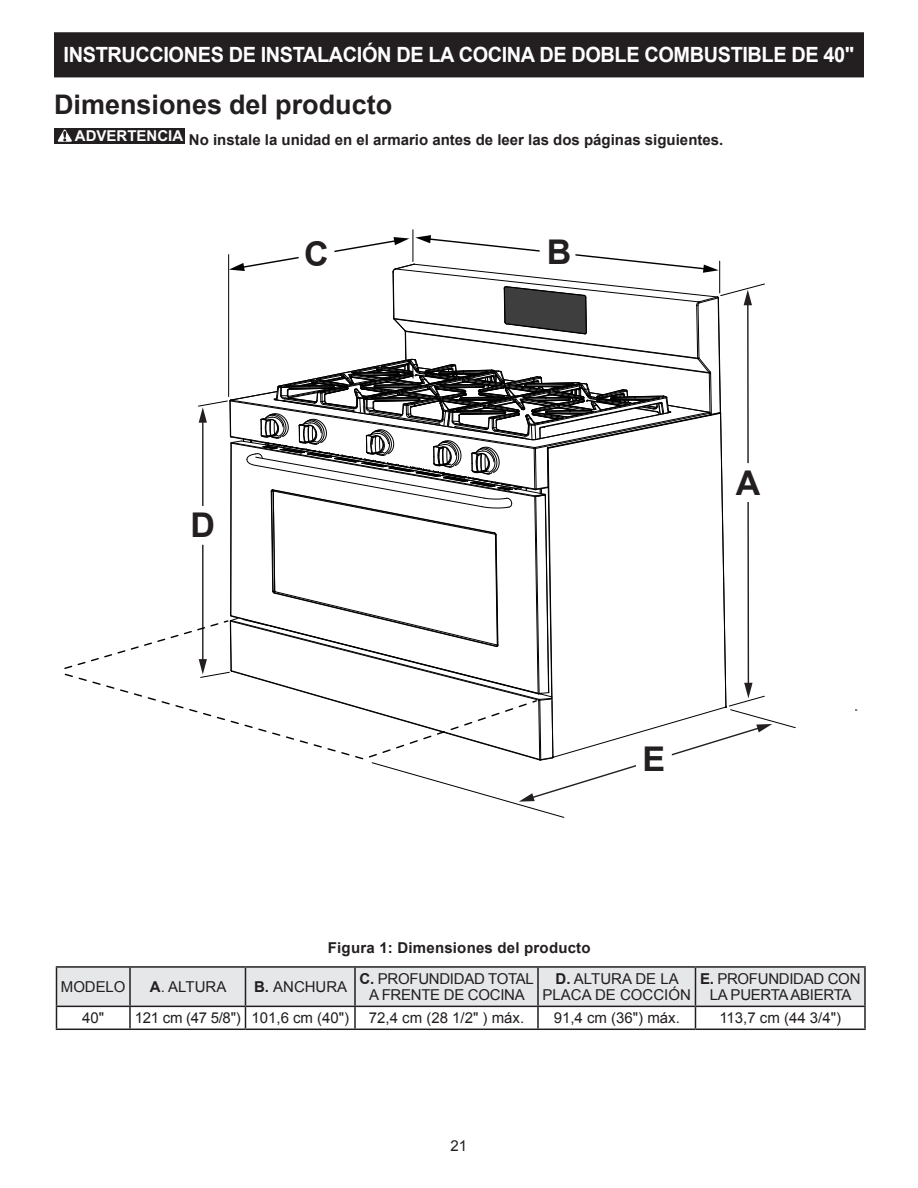
<style>
.page{position:relative;width:918px;height:1188px;background:#fff}
.page>*{position:absolute;margin:0;border:0;box-sizing:border-box;transform-origin:0 0}
.t1{font:700 34.05px "Arial";color:#231f20}
.t2{font:700 27px "Arial";color:#231f20}
.t3{font:700 21px "Arial";letter-spacing:-.02em;color:#fff;scale:.95 1}
.t4{font:15px/16.5px "Arial";letter-spacing:-.02em;color:#231f20;text-align:center}
.t5{font:700 15px "Arial";color:#231f20}
.t6{font:15px/16.5px "Arial";color:#231f20;text-align:center}
.s1{font-weight:700}
</style>
<div class="page">
<div style="left:55px;top:33px;width:808px;height:44px;background:#231f20"></div>
<div style="left:54px;top:32px;width:810px;height:45px;border:2px solid #231f20"></div>
<div style="left:54px;top:128px;width:131px;height:16px;background:#231f20"></div>
<svg style="left:58px;top:129px;width:14px;height:13px"></svg>
<hr style="left:56px;top:966px;width:74px;height:2px;background:#231f20">
<hr style="left:130px;top:966px;width:115px;height:2px;background:#231f20">
<hr style="left:245px;top:966px;width:110px;height:2px;background:#231f20">
<hr style="left:355px;top:966px;width:183px;height:2px;background:#231f20">
<hr style="left:538px;top:966px;width:157px;height:2px;background:#231f20">
<hr style="left:695px;top:966px;width:171px;height:2px;background:#231f20">
<hr style="left:864px;top:968px;width:2px;height:38px;background:#231f20">
<hr style="left:695px;top:1006px;width:171px;height:1px;background:#231f20">
<svg style="left:56px;top:967px;width:809px;height:62px"></svg>
<hr style="left:864px;top:1007px;width:2px;height:22px;background:#231f20">
<hr style="left:56px;top:1029px;width:74px;height:1px;background:#231f20">
<hr style="left:130px;top:1029px;width:115px;height:1px;background:#231f20">
<hr style="left:245px;top:1029px;width:110px;height:1px;background:#231f20">
<hr style="left:355px;top:1029px;width:183px;height:1px;background:#231f20">
<hr style="left:538px;top:1029px;width:157px;height:1px;background:#231f20">
<hr style="left:695px;top:1029px;width:171px;height:1px;background:#231f20">
<hr style="left:413px;top:230px;width:1px;height:32px;background:#000001">
<svg style="left:64px;top:235px;width:732px;height:583px"></svg>
<div style="left:540px;top:234px;width:35px;height:34px;background:#fff"></div>
<div style="left:299px;top:236px;width:35px;height:34px;background:#fff"></div>
<div style="left:637px;top:742px;width:34px;height:34px;background:#fff"></div>
<div style="left:186px;top:506px;width:34px;height:38px;background:#fff"></div>
<div style="left:731px;top:464px;width:34px;height:37px;background:#fff"></div>
<h3 class="t3" style="left:64px;top:41px;width:834px">INSTRUCCIONES DE INSTALACIÓN DE LA COCINA DE DOBLE COMBUSTIBLE DE 40"</h3>
<h2 class="t2" style="left:54px;top:87px;width:340px">Dimensiones del producto</h2>
<p class="t5" style="left:75px;top:130px;width:650px"><sup>ADVERTENCIA</sup> No instale la unidad en el armario antes de leer las dos páginas siguientes.</p>
<h1 class="t1" style="left:191px;top:503px;width:26px">D</h1>
<h1 class="t1" style="left:304px;top:231px;width:26px">C</h1>
<h1 class="t1" style="left:547px;top:230px;width:26px">B</h1>
<h1 class="t1" style="left:736px;top:460px;width:26px">A</h1>
<h1 class="t1" style="left:643px;top:736px;width:24px">E</h1>
<p class="t5" style="left:328px;top:937px;width:264px">Figura 1: Dimensiones del producto</p>
<p class="t4" style="left:61px;top:979px;width:66px">MODELO</p>
<p class="t4" style="left:150px;top:979px;width:78px"><span class="s1">A</span>. ALTURA</p>
<p class="t6" style="left:254px;top:979px;width:95px"><span class="s1">B.</span> ANCHURA</p>
<p class="t4" style="left:360px;top:971px;width:176px"><span class="s1">C.</span> PROFUNDIDAD TOTAL<br>A FRENTE DE COCINA</p>
<p class="t6" style="left:543px;top:971px;width:150px"><span class="s1">D.</span> ALTURA DE LA<br>PLACA DE COCCIÓN</p>
<p class="t4" style="left:700px;top:971px;width:162px"><span class="s1">E.</span> PROFUNDIDAD CON<br>LA PUERTA ABIERTA</p>
<p class="t4" style="left:82px;top:1010px;width:24px">40"</p>
<p class="t4" style="left:135px;top:1010px;width:216px">121 cm (47 5/8") 101,6 cm (40")</p>
<p class="t4" style="left:369px;top:1010px;width:157px">72,4 cm (28 1/2" ) máx.</p>
<p class="t4" style="left:554px;top:1010px;width:128px">91,4 cm (36") máx.</p>
<p class="t4" style="left:719px;top:1010px;width:123px">113,7 cm (44 3/4")</p>
<p class="t4" style="left:451px;top:1137px;width:18px">21</p>
</div>
